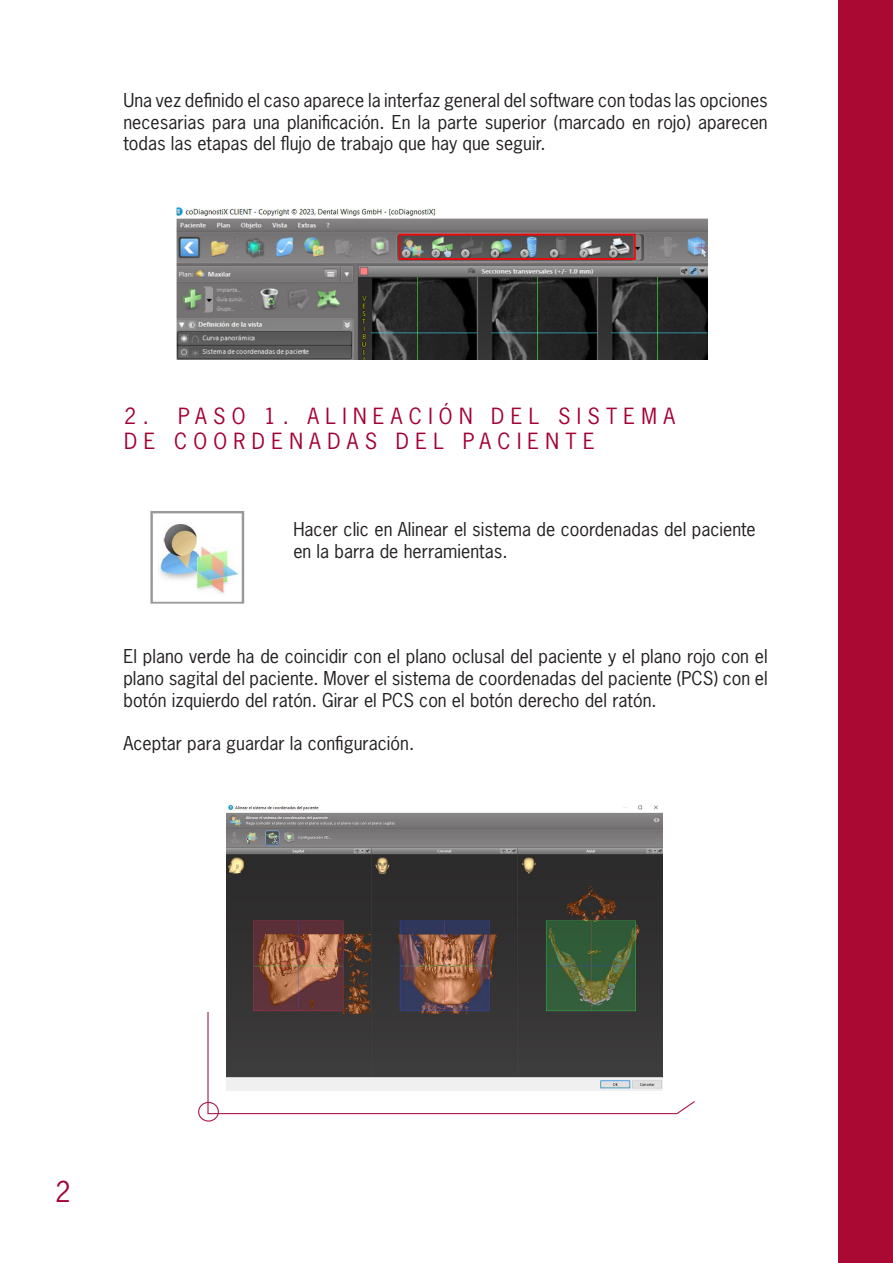
<style>
.page{position:relative;width:893px;height:1263px;background:#fff}
.page>*{position:absolute;margin:0;border:0;box-sizing:border-box;transform-origin:0 0}
.t1{font:27px "News Gothic Std";color:#a40133}
.t2{font:21px/25.2px "News Gothic Std";letter-spacing:.3em;color:#a40133}
.t3{font:18px/21.6px "News Gothic Std";color:#231f20;text-align:justify}
</style>
<div class="page">
<div style="left:839px;top:0;width:54px;height:1263px;background:#a90932"></div>
<img style="left:226px;top:804px;width:437px;height:207px">
<svg style="left:207px;top:1011px;width:488px;height:104px"></svg>
<div style="left:198px;top:1102px;width:21px;height:19px;border:1px solid #a81946;border-radius:50%"></div>
<img style="left:176px;top:207px;width:531px;height:152px">
<img style="left:150px;top:511px;width:95px;height:93px">
<p class="t3" style="left:123px;top:89px;width:646px">Una vez definido el caso aparece la interfaz general del software con todas las opciones necesarias para una planificación. En la parte superior (marcado en rojo) aparecen todas las etapas del flujo de trabajo que hay que seguir.</p>
<p class="t2" style="left:124px;top:403px;width:552px">2. PASO 1. ALINEACIÓN DEL SISTEMA<br>DE COORDENADAS DEL PACIENTE</p>
<p class="t3" style="left:293px;top:518px;width:464px">Hacer clic en Alinear el sistema de coordenadas del paciente en la barra de herramientas.</p>
<p class="t3" style="left:123px;top:646px;width:646px">El plano verde ha de coincidir con el plano oclusal del paciente y el plano rojo con el plano sagital del paciente. Mover el sistema de coordenadas del paciente (PCS) con el botón izquierdo del ratón. Girar el PCS con el botón derecho del ratón.</p>
<p class="t3" style="left:123px;top:732px;width:292px">Aceptar para guardar la configuración.</p>
<p class="t1" style="left:55px;top:1174px;width:17px">2</p>
</div>
